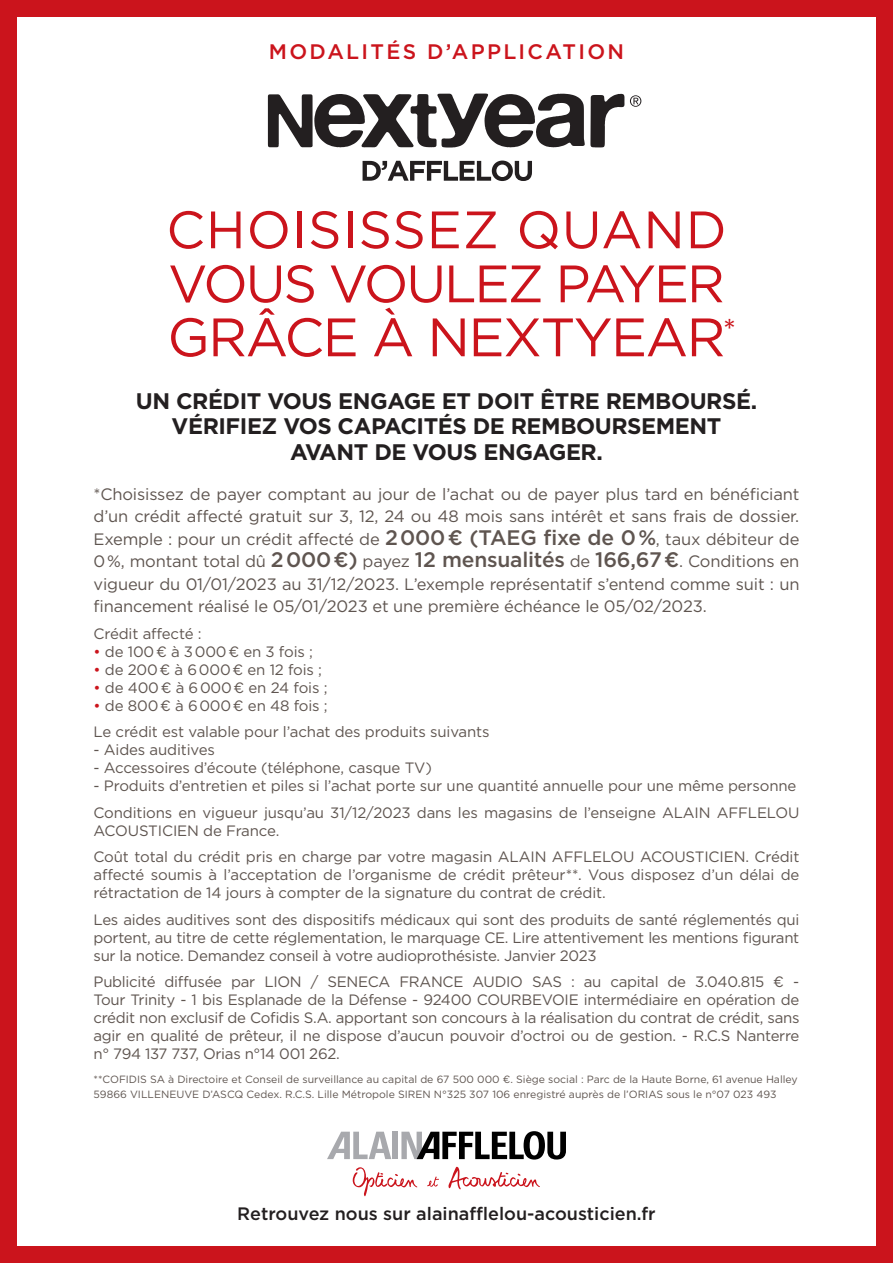
<style>
.page{position:relative;width:893px;height:1263px;background:#cb141c}
.page>*{position:absolute;margin:0;border:0;box-sizing:border-box;transform-origin:0 0}
.t1{font:54px "Gotham";letter-spacing:-.03em;color:#cb141c}
.t2{font:52.5px/54px "Gotham";letter-spacing:-.01em;color:#cb141c}
.t3{font:700 22.5px/25.5px "Gotham";letter-spacing:-.02em;color:#231f20;text-align:center}
.t4{font:500 21px "Gotham";letter-spacing:.11em;color:#cb141c}
.t5{font:500 18px "Gotham";color:#231f20}
.t6{font:16.5px/22.5px "Gotham";letter-spacing:-.01em;color:#5f5550;text-align:justify}
.t7{font:15px/18px "Gotham";letter-spacing:-.01em;color:#5f5550}
.t8{font:10.5px/15px "Gotham";color:#5f5550}
.s1{font-weight:500;font-size:21px}
.s2{color:#cb141c}
</style>
<div class="page">
<div style="left:17px;top:17px;width:859px;height:1229px;background:#fff"></div>
<svg style="left:268px;top:94px;width:356px;height:54px"></svg>
<svg style="left:630px;top:95px;width:11px;height:12px"></svg>
<svg style="left:363px;top:161px;width:169px;height:20px"></svg>
<div style="left:392px;top:1132px;width:6px;height:27px;background:#a8a9ad"></div>
<svg style="left:327px;top:1132px;width:64px;height:27px"></svg>
<svg style="left:401px;top:1131px;width:165px;height:28px"></svg>
<svg style="left:353px;top:1167px;width:64px;height:29px"></svg>
<svg style="left:427px;top:1176px;width:12px;height:11px"></svg>
<svg style="left:449px;top:1167px;width:91px;height:22px"></svg>
<h3 class="t4" style="left:269px;top:38px;width:357px">MODALITÉS D’APPLICATION</h3>
<h2 class="t2" style="left:166px;top:202px;width:562px">CHOISISSEZ QUAND<br>VOUS VOULEZ PAYER</h2>
<h1 class="t1" style="left:167px;top:303px;width:570px">GRÂCE À NEXTYEAR<sup>*</sup></h1>
<h3 class="t3" style="left:136px;top:388px;width:623px">UN CRÉDIT VOUS ENGAGE ET DOIT ÊTRE REMBOURSÉ.<br>VÉRIFIEZ VOS CAPACITÉS DE REMBOURSEMENT<br>AVANT DE VOUS ENGAGER.</h3>
<p class="t6" style="left:94px;top:482px;width:707px">*Choisissez de payer comptant au jour de l’achat ou de payer plus tard en bénéficiant d’un crédit affecté gratuit sur 3, 12, 24 ou 48 mois sans intérêt et sans frais de dossier.<br>Exemple : pour un crédit affecté de <span class="s1">2 000 € (TAEG fixe de 0 %</span>, taux débiteur de 0 %, montant total dû <span class="s1">2 000 €)</span> payez <span class="s1">12 mensualités</span> de <span class="s1">166,67 €</span>. Conditions en vigueur du 01/01/2023 au 31/12/2023. L’exemple représentatif s’entend comme suit : un financement réalisé le 05/01/2023 et une première échéance le 05/02/2023.</p>
<p class="t7" style="left:94px;top:624px;width:110px">Crédit affecté :</p>
<p class="t7" style="left:94px;top:642px;width:221px"><span class="s2">•</span> de 100 € à 3 000 € en 3 fois ;</p>
<p class="t7" style="left:94px;top:660px;width:230px"><span class="s2">•</span> de 200 € à 6 000 € en 12 fois ;</p>
<p class="t7" style="left:94px;top:678px;width:235px"><span class="s2">•</span> de 400 € à 6 000 € en 24 fois ;</p>
<p class="t7" style="left:94px;top:692px;width:398px;line-height:26.5px"><span class="s2">•</span> de 800 € à 6 000 € en 48 fois ;<br>Le crédit est valable pour l’achat des produits suivants</p>
<p class="t7" style="left:94px;top:741px;width:123px">- Aides auditives</p>
<p class="t7" style="left:94px;top:759px;width:340px">- Accessoires d’écoute (téléphone, casque TV)</p>
<p class="t7" style="left:94px;top:772px;width:707px;line-height:26.5px">- Produits d’entretien et piles si l’achat porte sur une quantité annuelle pour une même personne<br>Conditions en vigueur jusqu’au 31/12/2023 dans les magasins de l’enseigne ALAIN AFFLELOU</p>
<p class="t7" style="left:94px;top:817px;width:707px;line-height:26.5px">ACOUSTICIEN de France.<br>Coût total du crédit pris en charge par votre magasin ALAIN AFFLELOU ACOUSTICIEN. Crédit</p>
<p class="t7" style="left:94px;top:866px;width:707px">affecté soumis à l’acceptation de l’organisme de crédit prêteur**. Vous disposez d’un délai de rétractation de 14 jours à compter de la signature du contrat de crédit.</p>
<p class="t7" style="left:94px;top:910px;width:707px;text-align:justify">Les aides auditives sont des dispositifs médicaux qui sont des produits de santé réglementés qui portent, au titre de cette réglementation, le marquage CE. Lire attentivement les mentions figurant sur la notice. Demandez conseil à votre audioprothésiste. Janvier 2023</p>
<p class="t7" style="left:94px;top:973px;width:707px;text-align:justify">Publicité diffusée par LION / SENECA FRANCE AUDIO SAS : au capital de 3.040.815 € - Tour Trinity - 1 bis Esplanade de la Défense - 92400 COURBEVOIE intermédiaire en opération de crédit non exclusif de Cofidis S.A. apportant son concours à la réalisation du contrat de crédit, sans agir en qualité de prêteur, il ne dispose d’aucun pouvoir d’octroi ou de gestion. - R.C.S Nanterre n° 794 137 737, Orias n°14 001 262.</p>
<p class="t8" style="left:94px;top:1071px;width:706px">**COFIDIS SA à Directoire et Conseil de surveillance au capital de 67 500 000 €. Siège social : Parc de la Haute Borne, 61 avenue Halley<br>59866 VILLENEUVE D’ASCQ Cedex. R.C.S. Lille Métropole SIREN N°325 307 106 enregistré auprès de l’ORIAS sous le n°07 023 493</p>
<p class="t5" style="left:237px;top:1201px;width:420px">Retrouvez nous sur alainafflelou-acousticien.fr</p>
</div>
